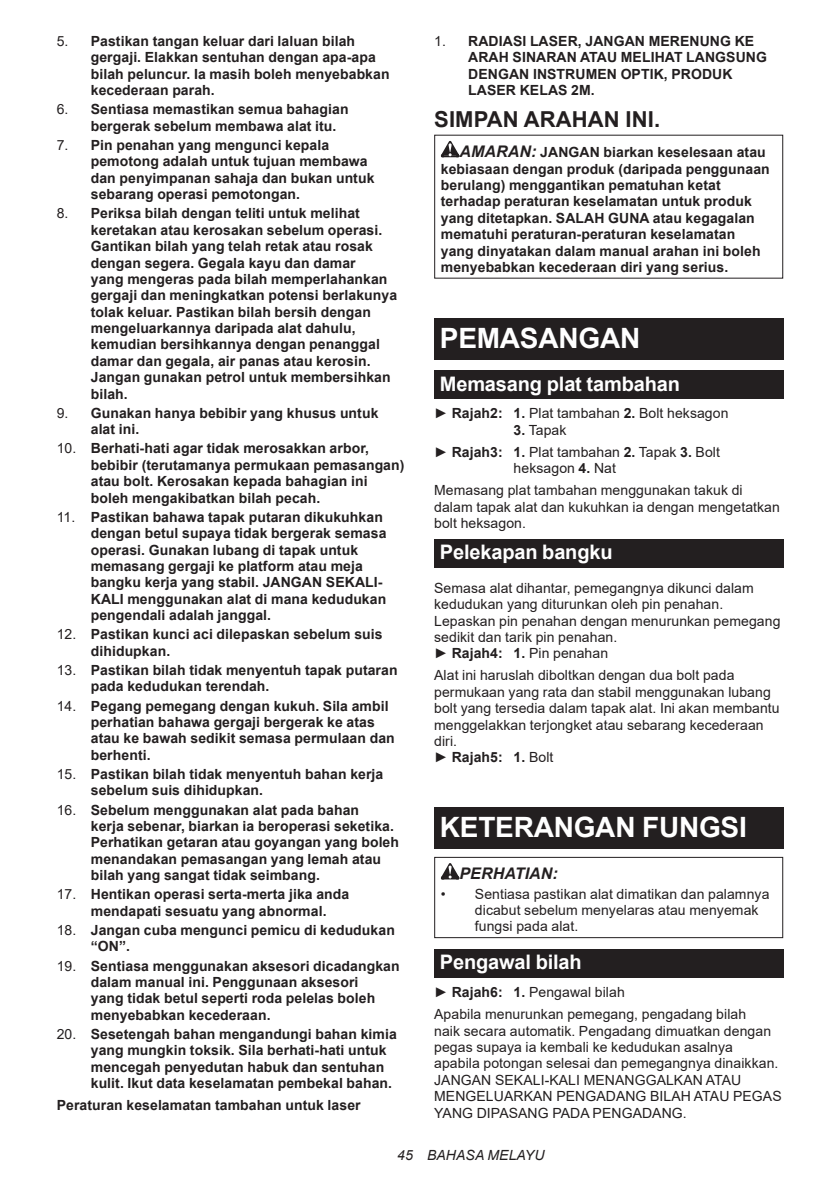
<style>
.page{position:relative;width:840px;height:1191px;background:#fff}
.page>*{position:absolute;margin:0;border:0;box-sizing:border-box;transform-origin:0 0}
.t1{font:700 28px "Arial";letter-spacing:-.01em;color:#fff}
.t2{font:700 22px "Arial";letter-spacing:.005em;color:#231f20}
.t3{font:700 20px "Arial";letter-spacing:-.01em;color:#fff}
.t4{font:italic 700 16px "Arial";letter-spacing:.005em;color:#231f20}
.t5{font:700 14px/16.4px "Arial";letter-spacing:.005em;color:#231f20}
.t6{font:14px/16.4px "Arial";letter-spacing:.005em;color:#231f20}
.t7{font:italic 14px "Arial";letter-spacing:.005em;color:#231f20}
.s1{font-weight:400}
.s2{font-style:italic;font-size:16px}
.s3{font-weight:700}
</style>
<div class="page">
<svg style="left:440px;top:141px;width:19px;height:16px"></svg>
<div style="left:434px;top:318px;width:348px;height:41px;background:#231f20"></div>
<div style="left:434px;top:371px;width:348px;height:28px;background:#231f20"></div>
<div style="left:434px;top:539px;width:348px;height:29px;background:#231f20"></div>
<div style="left:434px;top:807px;width:348px;height:42px;background:#231f20"></div>
<svg style="left:440px;top:863px;width:19px;height:16px"></svg>
<div style="left:434px;top:857px;width:348px;height:81px;border:1px solid #231f20"></div>
<div style="left:434px;top:949px;width:348px;height:29px;background:#231f20"></div>
<p class="t5" style="left:91px;top:33px;width:300px;text-indent:-34px"><span class="s1">5.</span> Pastikan tangan keluar dari laluan bilah gergaji. Elakkan sentuhan dengan apa-apa bilah peluncur. Ia masih boleh menyebabkan kecederaan parah.</p>
<p class="t5" style="left:91px;top:101px;width:259px;text-indent:-34px"><span class="s1">6.</span> Sentiasa memastikan semua bahagian bergerak sebelum membawa alat itu.</p>
<p class="t5" style="left:91px;top:137px;width:285px;text-indent:-34px"><span class="s1">7.</span> Pin penahan yang mengunci kepala pemotong adalah untuk tujuan membawa dan penyimpanan sahaja dan bukan untuk sebarang operasi pemotongan.</p>
<p class="t5" style="left:91px;top:205px;width:308px;text-indent:-34px"><span class="s1">8.</span> Periksa bilah dengan teliti untuk melihat keretakan atau kerosakan sebelum operasi.<br>Gantikan bilah yang telah retak atau rosak dengan segera. Gegala kayu dan damar<br>yang mengeras pada bilah memperlahankan gergaji dan meningkatkan potensi berlakunya tolak keluar. Pastikan bilah bersih dengan mengeluarkannya daripada alat dahulu, kemudian bersihkannya dengan penanggal damar dan gegala, air panas atau kerosin.<br>Jangan gunakan petrol untuk membersihkan bilah.</p>
<p class="t5" style="left:91px;top:405px;width:289px;text-indent:-34px"><span class="s1">9.</span> Gunakan hanya bebibir yang khusus untuk alat ini.</p>
<p class="t5" style="left:91px;top:440px;width:315px;text-indent:-34px"><span class="s1">10.</span> Berhati-hati agar tidak merosakkan arbor, bebibir (terutamanya permukaan pemasangan) atau bolt. Kerosakan kepada bahagian ini boleh mengakibatkan bilah pecah.</p>
<p class="t5" style="left:91px;top:509px;width:297px;text-indent:-34px"><span class="s1">11.</span> Pastikan bahawa tapak putaran dikukuhkan dengan betul supaya tidak bergerak semasa operasi. Gunakan lubang di tapak untuk memasang gergaji ke platform atau meja bangku kerja yang stabil. JANGAN SEKALI-KALI menggunakan alat di mana kedudukan pengendali adalah janggal.</p>
<p class="t5" style="left:91px;top:626px;width:293px;text-indent:-34px"><span class="s1">12.</span> Pastikan kunci aci dilepaskan sebelum suis dihidupkan.</p>
<p class="t5" style="left:91px;top:662px;width:308px;text-indent:-34px"><span class="s1">13.</span> Pastikan bilah tidak menyentuh tapak putaran pada kedudukan terendah.</p>
<p class="t5" style="left:91px;top:697px;width:305px;text-indent:-34px"><span class="s1">14.</span> Pegang pemegang dengan kukuh. Sila ambil perhatian bahawa gergaji bergerak ke atas atau ke bawah sedikit semasa permulaan dan berhenti.</p>
<p class="t5" style="left:91px;top:766px;width:294px;text-indent:-34px"><span class="s1">15.</span> Pastikan bilah tidak menyentuh bahan kerja sebelum suis dihidupkan.</p>
<p class="t5" style="left:91px;top:801px;width:309px;text-indent:-34px"><span class="s1">16.</span> Sebelum menggunakan alat pada bahan<br>kerja sebenar, biarkan ia beroperasi seketika.<br>Perhatikan getaran atau goyangan yang boleh menandakan pemasangan yang lemah atau bilah yang sangat tidak seimbang.</p>
<p class="t5" style="left:91px;top:886px;width:260px;text-indent:-34px"><span class="s1">17.</span> Hentikan operasi serta-merta jika anda mendapati sesuatu yang abnormal.</p>
<p class="t5" style="left:91px;top:922px;width:305px;text-indent:-34px"><span class="s1">18.</span> Jangan cuba mengunci pemicu di kedudukan “ON”.</p>
<p class="t5" style="left:91px;top:957px;width:310px;text-indent:-34px"><span class="s1">19.</span> Sentiasa menggunakan aksesori dicadangkan dalam manual ini. Penggunaan aksesori<br>yang tidak betul seperti roda pelelas boleh menyebabkan kecederaan.</p>
<p class="t5" style="left:91px;top:1026px;width:307px;text-indent:-34px"><span class="s1">20.</span> Sesetengah bahan mengandungi bahan kimia yang mungkin toksik. Sila berhati-hati untuk mencegah penyedutan habuk dan sentuhan kulit. Ikut data keselamatan pembekal bahan.</p>
<p class="t5" style="left:57px;top:1097px;width:305px">Peraturan keselamatan tambahan untuk laser</p>
<p class="t5" style="left:468px;top:33px;width:300px;text-indent:-34px"><span class="s1">1.</span> RADIASI LASER, JANGAN MERENUNG KE<br>ARAH SINARAN ATAU MELIHAT LANGSUNG<br>DENGAN INSTRUMEN OPTIK, PRODUK<br>LASER KELAS 2M.</p>
<h2 class="t2" style="left:434px;top:103px;width:227px">SIMPAN ARAHAN INI.</h2>
<p class="t5" style="left:440px;top:144px;width:330px;text-indent:19px"><span class="s2">AMARAN:</span> JANGAN biarkan keselesaan atau kebiasaan dengan produk (daripada penggunaan berulang) menggantikan pematuhan ketat terhadap peraturan keselamatan untuk produk yang ditetapkan. SALAH GUNA atau kegagalan mematuhi peraturan-peraturan keselamatan yang dinyatakan dalam manual arahan ini boleh menyebabkan kecederaan diri yang serius.</p>
<h1 class="t1" style="left:439px;top:318px;width:202px">PEMASANGAN</h1>
<h3 class="t3" style="left:439px;top:369px;width:241px">Memasang plat tambahan</h3>
<p class="t6" style="left:434px;top:405px;width:295px">► <span class="s3">Rajah2: 1.</span> Plat tambahan <span class="s3">2.</span> Bolt heksagon</p>
<p class="t6" style="left:434px;top:419px;width:287px;line-height:22px;text-indent:79px"><span class="s3">3.</span> Tapak<br>► <span class="s3">Rajah3: 1.</span> Plat tambahan <span class="s3">2.</span> Tapak <span class="s3">3.</span> Bolt</p>
<p class="t6" style="left:434px;top:457px;width:310px;line-height:22px;text-indent:79px">heksagon <span class="s3">4.</span> Nat<br>Memasang plat tambahan menggunakan takuk di</p>
<p class="t6" style="left:434px;top:498px;width:347px">dalam tapak alat dan kukuhkan ia dengan mengetatkan bolt heksagon.</p>
<h3 class="t3" style="left:439px;top:538px;width:174px">Pelekapan bangku</h3>
<p class="t6" style="left:434px;top:579px;width:347px">Semasa alat dihantar, pemegangnya dikunci dalam kedudukan yang diturunkan oleh pin penahan.<br>Lepaskan pin penahan dengan menurunkan pemegang sedikit dan tarik pin penahan.<br>► <span class="s3">Rajah4: 1.</span> Pin penahan</p>
<p class="t6" style="left:434px;top:667px;width:347px">Alat ini haruslah diboltkan dengan dua bolt pada permukaan yang rata dan stabil menggunakan lubang bolt yang tersedia dalam tapak alat. Ini akan membantu menggelakkan terjongket atau sebarang kecederaan diri.<br>► <span class="s3">Rajah5: 1.</span> Bolt</p>
<h1 class="t1" style="left:439px;top:808px;width:308px">KETERANGAN FUNGSI</h1>
<p class="t4" style="left:459px;top:863px;width:100px">PERHATIAN:</p>
<p class="t6" style="left:474px;top:885px;width:296px;text-indent:-34px">• Sentiasa pastikan alat dimatikan dan palamnya dicabut sebelum menyelaras atau menyemak fungsi pada alat.</p>
<h3 class="t3" style="left:439px;top:948px;width:143px">Pengawal bilah</h3>
<p class="t6" style="left:434px;top:981px;width:313px;line-height:22px">► <span class="s3">Rajah6: 1.</span> Pengawal bilah<br>Apabila menurunkan pemegang, pengadang bilah</p>
<p class="t6" style="left:434px;top:1022px;width:349px">naik secara automatik. Pengadang dimuatkan dengan pegas supaya ia kembali ke kedudukan asalnya apabila potongan selesai dan pemegangnya dinaikkan.<br>JANGAN SEKALI-KALI MENANGGALKAN ATAU MENGELUARKAN PENGADANG BILAH ATAU PEGAS YANG DIPASANG PADA PENGADANG.</p>
<p class="t7" style="left:397px;top:1146px;width:149px">45 BAHASA MELAYU</p>
</div>
